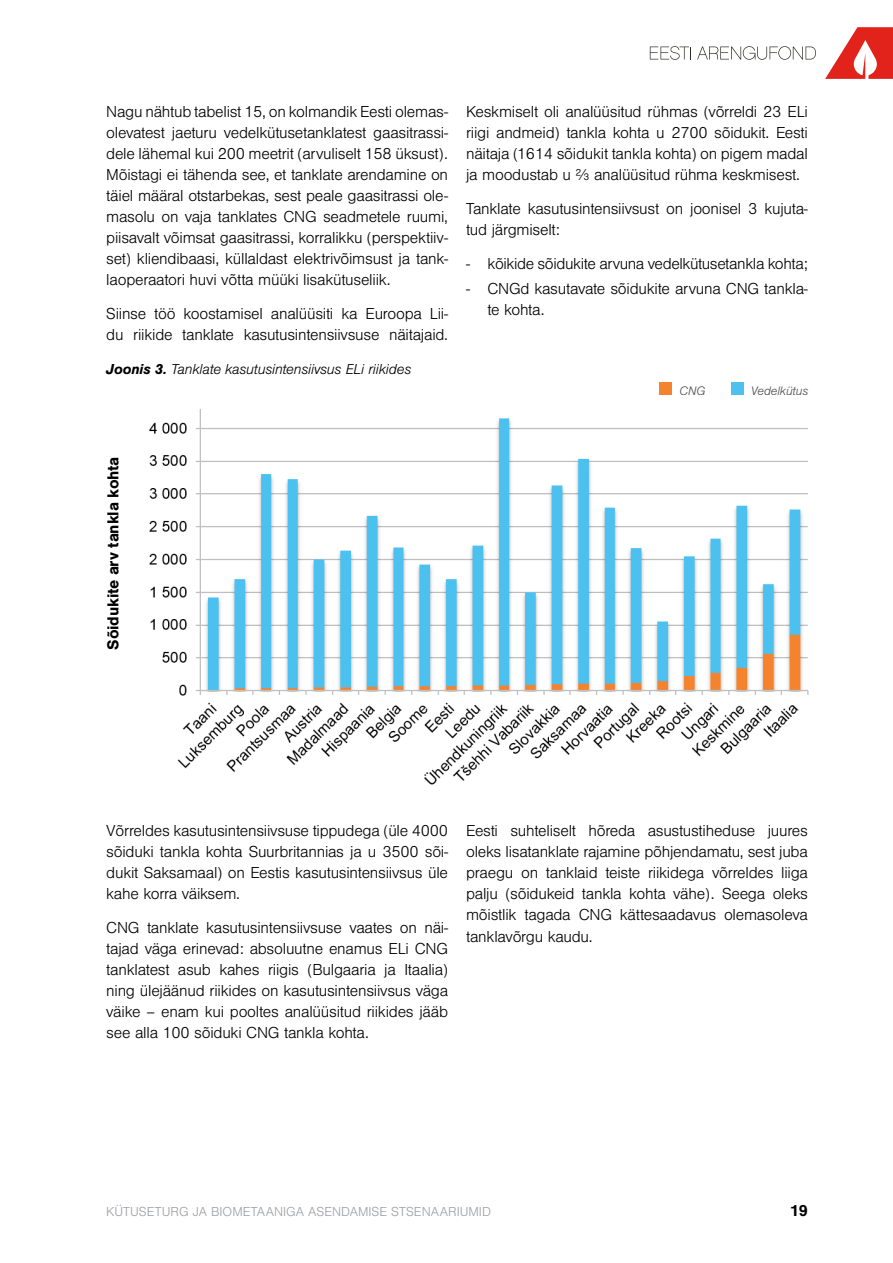
<style>
.page{position:relative;width:893px;height:1263px;background:#fff}
.page>*{position:absolute;margin:0;border:0;box-sizing:border-box;transform-origin:0 0}
.t1{font:300 16.5px/21px "Nimbus San";letter-spacing:-.015em;color:#000;text-align:justify}
.t2{font:700 16.5px "Nimbus San";letter-spacing:-.015em;color:#000}
.t3{font:italic 300 15px "Nimbus San";letter-spacing:-.015em;color:#000}
.t4{font:300 13.5px "Nimbus San";color:#9d9fa2}
.t5{font:italic 300 12.75px "Nimbus San";letter-spacing:-.01em;color:#4d4d4f}
.s1{font-weight:700}
</style>
<div class="page">
<svg style="left:825px;top:27px;width:67px;height:52px"></svg>
<svg style="left:650px;top:46px;width:41px;height:14px"></svg>
<svg style="left:697px;top:46px;width:119px;height:14px"></svg>
<div style="left:660px;top:382px;width:12px;height:13px;background:#f5822d"></div>
<div style="left:731px;top:382px;width:13px;height:13px;background:#4cc0ef"></div>
<img style="left:149px;top:409px;width:660px;height:376px">
<p class="t1" style="left:106px;top:102px;width:343px">Nagu nähtub tabelist 15, on kolmandik Eesti olemas&shy;olevatest jaeturu vedelkütusetanklatest gaasitrassi&shy;dele lähemal kui 200 meetrit (arvuliselt 158 üksust).<br>Mõistagi ei tähenda see, et tanklate arendamine on täiel määral otstarbekas, sest peale gaasitrassi ole&shy;masolu on vaja tanklates CNG seadmetele ruumi, piisavalt võimsat gaasitrassi, korralikku (perspektiiv&shy;set) kliendibaasi, küllaldast elektrivõimsust ja tank&shy;laoperaatori huvi võtta müüki lisakütuseliik.</p>
<p class="t1" style="left:106px;top:304px;width:343px">Siinse töö koostamisel analüüsiti ka Euroopa Lii&shy;du riikide tanklate kasutusintensiivsuse näitajaid.</p>
<p class="t3" style="left:106px;top:360px;width:307px"><span class="s1">Joonis 3.</span> Tanklate kasutusintensiivsus ELi riikides</p>
<p class="t1" style="left:466px;top:102px;width:343px">Keskmiselt oli analüüsitud rühmas (võrreldi 23 ELi riigi andmeid) tankla kohta u 2700 sõidukit. Eesti näitaja (1614 sõidukit tankla kohta) on pigem madal ja moodustab u ⅔ analüüsitud rühma keskmisest.</p>
<p class="t1" style="left:466px;top:199px;width:343px">Tanklate kasutusintensiivsust on joonisel 3 kujuta&shy;tud järgmiselt:</p>
<p class="t1" style="left:466px;top:253px;width:343px">- kõikide sõidukite arvuna vedelkütusetankla kohta;</p>
<p class="t1" style="left:487px;top:279px;width:322px;text-indent:-21px">- CNGd kasutavate sõidukite arvuna CNG tankla&shy;te kohta.</p>
<p class="t5" style="left:680px;top:384px;width:27px">CNG</p>
<p class="t5" style="left:751px;top:384px;width:59px">Vedelkütus</p>
<p class="t2" style="left:104px;top:649px;width:195px;rotate:-90deg">Sõidukite arv tankla kohta</p>
<p class="t1" style="left:106px;top:821px;width:343px">Võrreldes kasutusintensiivsuse tippudega (üle 4000 sõiduki tankla kohta Suurbritannias ja u 3500 sõi&shy;dukit Saksamaal) on Eestis kasutusintensiivsus üle kahe korra väiksem.</p>
<p class="t1" style="left:106px;top:918px;width:343px">CNG tanklate kasutusintensiivsuse vaates on näi&shy;tajad väga erinevad: absoluutne enamus ELi CNG tanklatest asub kahes riigis (Bulgaaria ja Itaalia) ning ülejäänud riikides on kasutusintensiivsus väga väike – enam kui pooltes analüüsitud riikides jääb see alla 100 sõiduki CNG tankla kohta.</p>
<p class="t1" style="left:466px;top:821px;width:343px">Eesti suhteliselt hõreda asustustiheduse juures oleks lisatanklate rajamine põhjendamatu, sest juba praegu on tanklaid teiste riikidega võrreldes liiga palju (sõidukeid tankla kohta vähe). Seega oleks mõistlik tagada CNG kättesaadavus olemasoleva tanklavõrgu kaudu.</p>
<p class="t4" style="left:106px;top:1204px;width:386px">KÜTUSETURG JA BIOMETAANIGA ASENDAMISE STSENAARIUMID</p>
<p class="t2" style="left:790px;top:1201px;width:20px">19</p>
</div>
